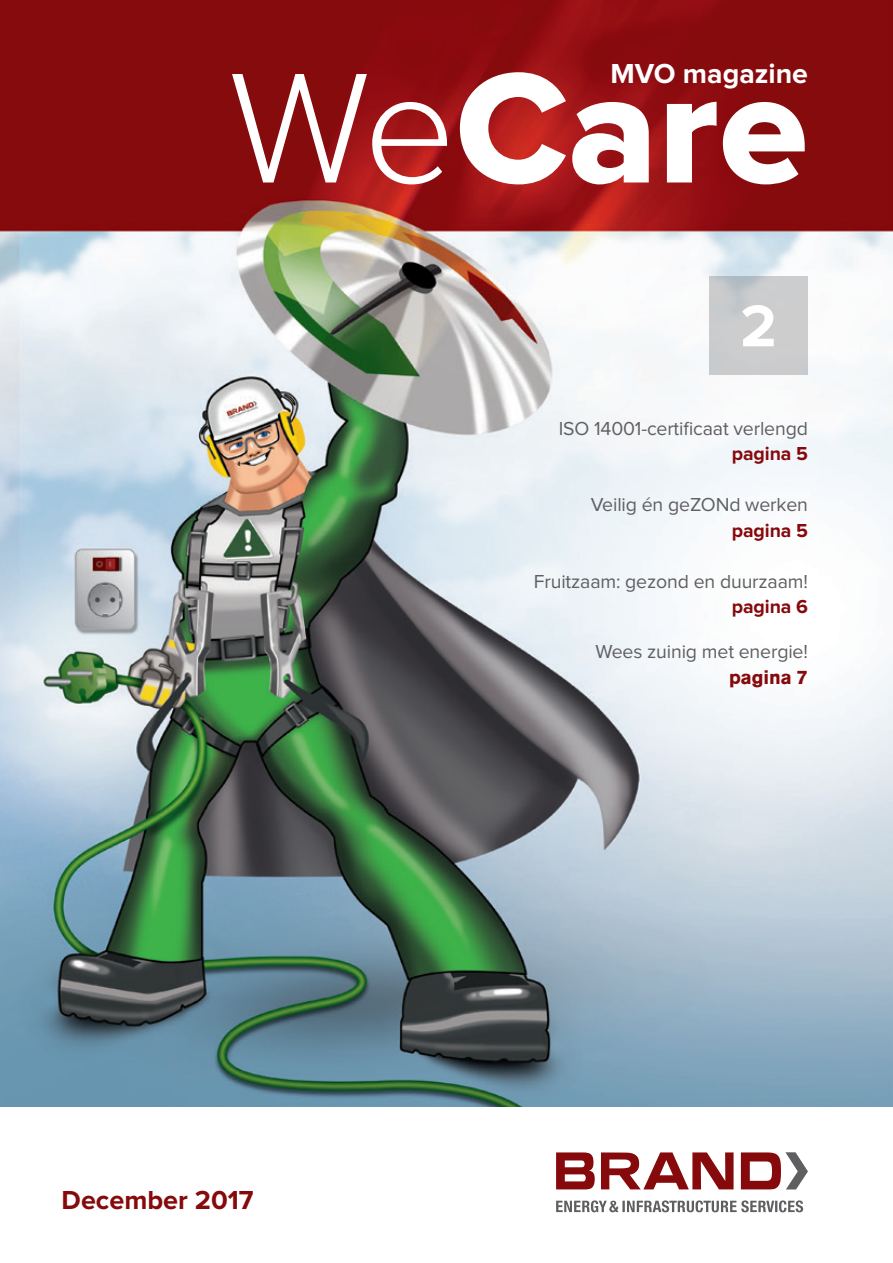
<style>
.page{position:relative;width:893px;height:1263px;background:#fff}
.page>*{position:absolute;margin:0;border:0;box-sizing:border-box;transform-origin:0 0}
.t1{font:162.6px "Proxima Nova Extrabld";color:#fff}
.t2{font:700 61.05px "Proxima Nova";color:#fff}
.t3{font:700 28.5px "Proxima Nova";color:#fff}
.t4{font:700 27px "Proxima Nova";color:#86090c}
.t5{font:19.5px "Proxima Nova";letter-spacing:-.01em;color:#5f5f62}
.t6{font:700 19.5px "Proxima Nova";letter-spacing:-.01em;color:#86090c}
.t7{font:700 19.5px "Berthold Akzidenz Grotesk BE";letter-spacing:-.01em;color:#86090c}
.s1{font-family:"Proxima Nova";font-weight:300}
</style>
<div class="page">
<img style="left:0;top:0;width:893px;height:1106px">
<svg style="left:556px;top:1152px;width:39px;height:37px"></svg>
<svg style="left:601px;top:1152px;width:132px;height:37px"></svg>
<svg style="left:741px;top:1152px;width:67px;height:37px"></svg>
<svg style="left:556px;top:1200px;width:247px;height:12px"></svg>
<div style="left:709px;top:276px;width:99px;height:99px;background:#cccdce"></div>
<p class="t3" style="left:610px;top:60px;width:199px">MVO magazine</p>
<p class="t1" style="left:229px;top:54px;width:580px"><span class="s1">We</span>Care</p>
<p class="t2" style="left:740px;top:298px;width:38px">2</p>
<p class="t4" style="left:62px;top:1188px;width:193px">December 2017</p>
<p class="t5" style="left:559px;top:419px;width:251px">ISO 14001-certificaat verlengd</p>
<p class="t6" style="left:732px;top:445px;width:77px">pagina 5</p>
<p class="t5" style="left:591px;top:496px;width:219px">Veilig én geZONd werken</p>
<p class="t6" style="left:732px;top:521px;width:77px">pagina 5</p>
<p class="t5" style="left:534px;top:572px;width:276px">Fruitzaam: gezond en duurzaam!</p>
<p class="t6" style="left:732px;top:598px;width:77px">pagina 6</p>
<p class="t5" style="left:595px;top:643px;width:214px">Wees zuinig met energie!</p>
<p class="t7" style="left:729px;top:665px;width:80px">pagina 7</p>
</div>
